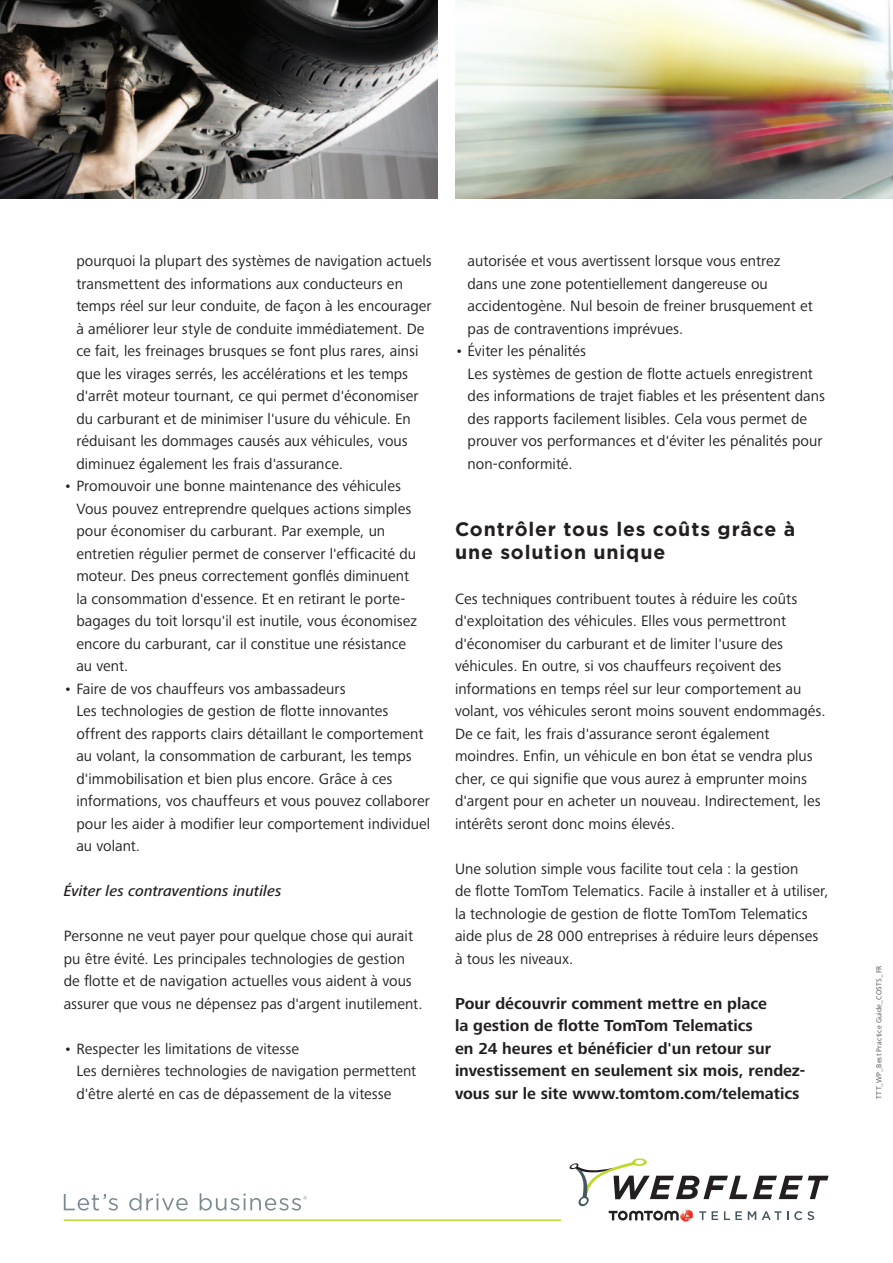
<style>
.page{position:relative;width:893px;height:1263px;background:#fff}
.page>*{position:absolute;margin:0;border:0;box-sizing:border-box;transform-origin:0 0}
.t1{font:700 19.5px/22.5px "Gotham";letter-spacing:.04em;color:#231f20}
.t2{font:700 16.5px/22.5px "Frutiger Next Pro";color:#231f20}
.t3{font:15.45px/22.5px "Frutiger Next Pro";color:#231f20}
.t4{font:italic 500 15.45px "Frutiger Next Pro";letter-spacing:.005em;color:#231f20}
.t5{font:7.5px "Frutiger Next Pro";letter-spacing:.035em;color:#4b4c4d}
</style>
<div class="page">
<img style="left:455px;top:0;width:438px;height:199px">
<img style="left:0;top:0;width:438px;height:199px">
<svg style="left:570px;top:1158px;width:259px;height:64px"></svg>
<hr style="left:64px;top:1219px;width:497px;height:2px;background:#c1d72f">
<svg style="left:64px;top:1193px;width:243px;height:17px"></svg>
<p class="t3" style="left:76px;top:250px;width:357px">pourquoi la plupart des systèmes de navigation actuels transmettent des informations aux conducteurs en temps réel sur leur conduite, de façon à les encourager à améliorer leur style de conduite immédiatement. De ce fait, les freinages brusques se font plus rares, ainsi que les virages serrés, les accélérations et les temps d'arrêt moteur tournant, ce qui permet d'économiser du carburant et de minimiser l'usure du véhicule. En réduisant les dommages causés aux véhicules, vous diminuez également les frais d'assurance.</p>
<p class="t3" style="left:76px;top:475px;width:342px;text-indent:-13px">• Promouvoir une bonne maintenance des véhicules Vous pouvez entreprendre quelques actions simples pour économiser du carburant. Par exemple, un entretien régulier permet de conserver l'efficacité du moteur. Des pneus correctement gonflés diminuent la consommation d'essence. Et en retirant le porte&shy;bagages du toit lorsqu'il est inutile, vous économisez encore du carburant, car il constitue une résistance au vent.</p>
<p class="t3" style="left:76px;top:677px;width:355px;text-indent:-13px">• Faire de vos chauffeurs vos ambassadeurs<br>Les technologies de gestion de flotte innovantes offrent des rapports clairs détaillant le comportement au volant, la consommation de carburant, les temps d'immobilisation et bien plus encore. Grâce à ces informations, vos chauffeurs et vous pouvez collaborer pour les aider à modifier leur comportement individuel au volant.</p>
<p class="t4" style="left:64px;top:882px;width:219px">Éviter les contraventions inutiles</p>
<p class="t3" style="left:64px;top:925px;width:360px">Personne ne veut payer pour quelque chose qui aurait pu être évité. Les principales technologies de gestion de flotte et de navigation actuelles vous aident à vous assurer que vous ne dépensez pas d'argent inutilement.</p>
<p class="t3" style="left:76px;top:1037px;width:341px;text-indent:-13px">• Respecter les limitations de vitesse<br>Les dernières technologies de navigation permettent d'être alerté en cas de dépassement de la vitesse</p>
<p class="t3" style="left:468px;top:250px;width:347px">autorisée et vous avertissent lorsque vous entrez dans une zone potentiellement dangereuse ou accidentogène. Nul besoin de freiner brusquement et pas de contraventions imprévues.</p>
<p class="t3" style="left:468px;top:340px;width:359px;text-indent:-13px">• Éviter les pénalités<br>Les systèmes de gestion de flotte actuels enregistrent des informations de trajet fiables et les présentent dans des rapports facilement lisibles. Cela vous permet de prouver vos performances et d'éviter les pénalités pour non-conformité.</p>
<p class="t1" style="left:455px;top:518px;width:342px">Contrôler tous les coûts grâce à une solution unique</p>
<p class="t3" style="left:455px;top:587px;width:372px">Ces techniques contribuent toutes à réduire les coûts d'exploitation des véhicules. Elles vous permettront d'économiser du carburant et de limiter l'usure des véhicules. En outre, si vos chauffeurs reçoivent des informations en temps réel sur leur comportement au volant, vos véhicules seront moins souvent endommagés.<br>De ce fait, les frais d'assurance seront également moindres. Enfin, un véhicule en bon état se vendra plus cher, ce qui signifie que vous aurez à emprunter moins d'argent pour en acheter un nouveau. Indirectement, les intérêts seront donc moins élevés.</p>
<p class="t3" style="left:455px;top:857px;width:375px">Une solution simple vous facilite tout cela : la gestion<br>de flotte TomTom Telematics. Facile à installer et à utiliser, la technologie de gestion de flotte TomTom Telematics aide plus de 28 000 entreprises à réduire leurs dépenses à tous les niveaux.</p>
<p class="t2" style="left:455px;top:992px;width:352px">Pour découvrir comment mettre en place<br>la gestion de flotte TomTom Telematics<br>en 24 heures et bénéficier d'un retour sur investissement en seulement six mois, rendez&shy;vous sur le site www.tomtom.com/telematics</p>
<p class="t5" style="left:875px;top:1099px;width:135px;rotate:-90deg">TTT_WP_Best Practice Guide_COSTS_FR</p>
</div>
